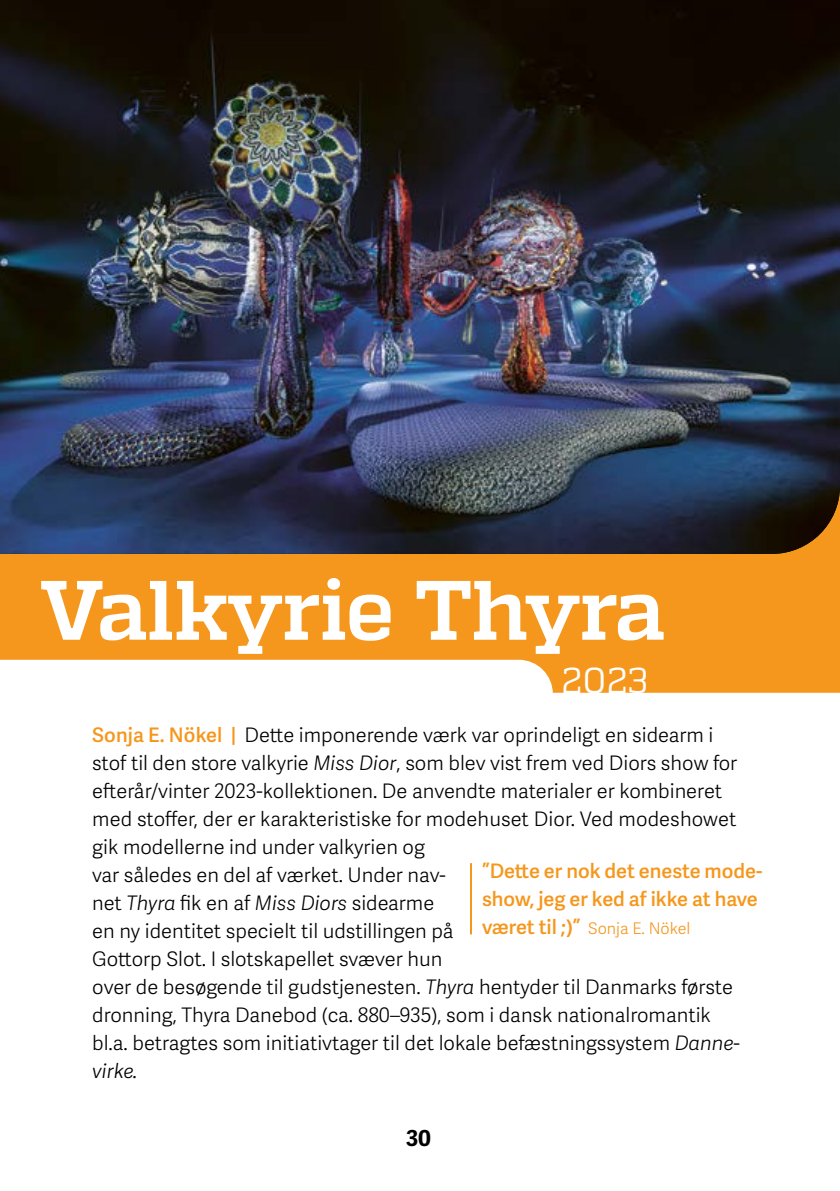
<style>
.page{position:relative;width:840px;height:1191px;background:#fff}
.page>*{position:absolute;margin:0;border:0;box-sizing:border-box;transform-origin:0 0}
.t1{font:700 84px "Quadon";letter-spacing:-.015em;color:#fff}
.t2{font:36px "Quadon";color:#fff}
.t3{font:700 22px "Adelle Sans";color:#000}
.t4{font:20px/28px "Adelle Sans Lt";color:#000}
.t5{font:20px/28px "Adelle Sans Sb";color:#f5971c}
.t6{font:16px "Adelle Sans Lt";color:#f5971c}
.s1{font-family:"Adelle Sans Sb";color:#f5971c}
.s2{font-style:italic}
.s3{font-family:"Adelle Sans Sb";font-size:20px}
</style>
<div class="page">
<div style="left:0;top:459px;width:839px;height:237px;background:#f5971c"></div>
<div style="left:0;top:660px;width:552px;height:36px;background:#fff"></div>
<hr style="left:319px;top:693px;width:520px;height:3px;background:#fff">
<img style="left:0;top:0;width:839px;height:554px">
<hr style="left:469px;top:863px;width:2px;height:71px;background:#f5971c">
<h1 class="t1" style="left:40px;top:562px;width:627px">Valkyrie Thyra</h1>
<h2 class="t2" style="left:561px;top:660px;width:89px">2023</h2>
<p class="t4" style="left:92px;top:720px;width:649px"><span class="s1">Sonja E. Nökel |</span> Dette imponerende værk var oprindeligt en sidearm i stof til den store valkyrie <span class="s2">Miss Dior</span>, som blev vist frem ved Diors show for efterår/vinter 2023-kollektionen. De anvendte materialer er kombineret med stoffer, der er karakteristiske for modehuset Dior. Ved modeshowet gik modellerne ind under valkyrien og<br>var således en del af værket. Under nav-<br>net <span class="s2">Thyra</span> fik en af <span class="s2">Miss Diors</span> sidearme<br>en ny identitet specielt til udstillingen på<br>Gottorp Slot. I slotskapellet svæver hun<br>over de besøgende til gudstjenesten. <span class="s2">Thyra</span> hentyder til Danmarks første dronning, Thyra Danebod (ca. 880–935), som i dansk nationalromantik bl.a. betragtes som initiativtager til det lokale befæstningssystem <span class="s2">Danne&shy;virke.</span></p>
<p class="t5" style="left:482px;top:856px;width:282px">”Dette er nok det eneste mode&shy;show, jeg er ked af ikke at have</p>
<p class="t6" style="left:482px;top:917px;width:210px"><span class="s3">været til ;)”</span> Sonja E. Nökel</p>
<p class="t3" style="left:406px;top:1121px;width:27px">30</p>
</div>
